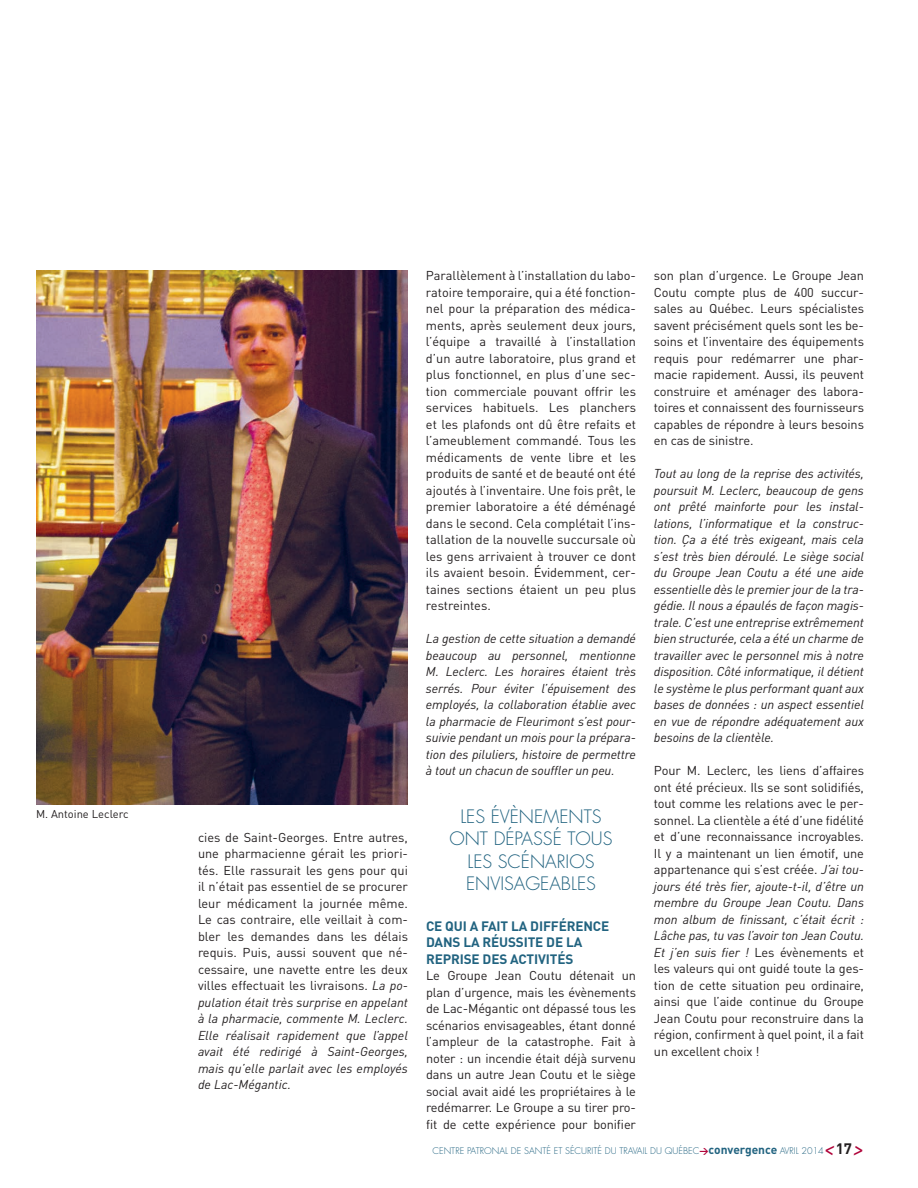
<style>
.page{position:relative;width:918px;height:1188px;background:#fff}
.page>*{position:absolute;margin:0;border:0;box-sizing:border-box;transform-origin:0 0}
.t1{font:italic 24px "DIN";color:#b0043a}
.t2{font:300 18px/22.5px "Futura";color:#216380;text-align:center}
.t3{font:700 13.5px/16.5px "DIN";letter-spacing:-.01em;color:#216380}
.t4{font:12.75px/16.5px "DIN";letter-spacing:-.01em;color:#231f20;text-align:justify}
.t5{font:italic 12.75px/16.5px "DIN";letter-spacing:-.01em;color:#231f20;text-align:justify}
.t6{font:11.25px "DIN";color:#231f20}
.t7{font:300 9px "Futura";color:#216380}
.s1{font-style:italic}
.s2{font-family:"DIN";font-weight:700;color:#b0043a}
.s3{font-family:"DIN";font-weight:700;font-size:12px}
.s4{font-weight:700;font-style:normal;font-size:15px;color:#231f20}
</style>
<div class="page">
<img style="left:36px;top:270px;width:372px;height:534px">
<p class="t6" style="left:36px;top:807px;width:94px">M. Antoine Leclerc</p>
<p class="t4" style="left:198px;top:829px;width:212px">cies de Saint-Georges. Entre autres, une pharmacienne gérait les priori&shy;tés. Elle rassurait les gens pour qui il n’était pas essentiel de se procurer leur médicament la journée même.<br>Le cas contraire, elle veillait à com&shy;bler les demandes dans les délais requis. Puis, aussi souvent que né&shy;cessaire, une navette entre les deux villes effectuait les livraisons. <span class="s1">La po&shy;pulation était très surprise en appelant à la pharmacie, commente M. Leclerc.<br>Elle réalisait rapidement que l’appel avait été redirigé à Saint-Georges, mais qu’elle parlait avec les employés de Lac-Mégantic.</span></p>
<p class="t4" style="left:426px;top:267px;width:212px">Parallèlement à l’installation du labo&shy;ratoire temporaire, qui a été fonction&shy;nel pour la préparation des médica&shy;ments, après seulement deux jours, l’équipe a travaillé à l’installation d’un autre laboratoire, plus grand et plus fonctionnel, en plus d’une sec&shy;tion commerciale pouvant offrir les services habituels. Les planchers et les plafonds ont dû être refaits et l’ameublement commandé. Tous les médicaments de vente libre et les produits de santé et de beauté ont été ajoutés à l’inventaire. Une fois prêt, le premier laboratoire a été déménagé dans le second. Cela complétait l’ins&shy;tallation de la nouvelle succursale où les gens arrivaient à trouver ce dont ils avaient besoin. Évidemment, cer&shy;taines sections étaient un peu plus restreintes.</p>
<p class="t5" style="left:426px;top:630px;width:212px">La gestion de cette situation a demandé beaucoup au personnel, mentionne M. Leclerc. Les horaires étaient très serrés. Pour éviter l’épuisement des employés, la collaboration établie avec la pharmacie de Fleurimont s’est pour&shy;suivie pendant un mois pour la prépara&shy;tion des piluliers, histoire de permettre à tout un chacun de souffler un peu.</p>
<h2 class="t2" style="left:449px;top:805px;width:165px">LES ÉVÈNEMENTS<br>ONT DÉPASSÉ TOUS<br>LES SCÉNARIOS<br>ENVISAGEABLES</h2>
<p class="t3" style="left:426px;top:917px;width:185px">CE QUI A FAIT LA DIFFÉRENCE<br>DANS LA RÉUSSITE DE LA<br>REPRISE DES ACTIVITÉS</p>
<p class="t4" style="left:426px;top:967px;width:212px">Le Groupe Jean Coutu détenait un plan d’urgence, mais les évènements de Lac-Mégantic ont dépassé tous les scénarios envisageables, étant donné l’ampleur de la catastrophe. Fait à noter : un incendie était déjà survenu dans un autre Jean Coutu et le siège social avait aidé les propriétaires à le redémarrer. Le Groupe a su tirer pro&shy;fit de cette expérience pour bonifier</p>
<p class="t4" style="left:654px;top:267px;width:212px">son plan d’urgence. Le Groupe Jean Coutu compte plus de 400 succur&shy;sales au Québec. Leurs spécialistes savent précisément quels sont les be&shy;soins et l’inventaire des équipements requis pour redémarrer une phar&shy;macie rapidement. Aussi, ils peuvent construire et aménager des labora&shy;toires et connaissent des fournisseurs capables de répondre à leurs besoins en cas de sinistre.</p>
<p class="t5" style="left:654px;top:465px;width:212px">Tout au long de la reprise des activités, poursuit M. Leclerc, beaucoup de gens ont prêté mainforte pour les instal&shy;lations, l’informatique et la construc&shy;tion. Ça a été très exigeant, mais cela s’est très bien déroulé. Le siège social du Groupe Jean Coutu a été une aide essentielle dès le premier jour de la tra&shy;gédie. Il nous a épaulés de façon magis&shy;trale. C’est une entreprise extrêmement bien structurée, cela a été un charme de travailler avec le personnel mis à notre disposition. Côté informatique, il détient le système le plus performant quant aux bases de données : un aspect essentiel en vue de répondre adéquatement aux besoins de la clientèle.</p>
<p class="t4" style="left:654px;top:762px;width:212px">Pour M. Leclerc, les liens d’affaires ont été précieux. Ils se sont solidifiés, tout comme les relations avec le per&shy;sonnel. La clientèle a été d’une fidélité et d’une reconnaissance incroyables.<br>Il y a maintenant un lien émotif, une appartenance qui s’est créée. <span class="s1">J’ai tou&shy;jours été très fier, ajoute-t-il, d’être un membre du Groupe Jean Coutu. Dans mon album de finissant, c’était écrit :<br>Lâche pas, tu vas l’avoir ton Jean Coutu.<br>Et j’en suis fier !</span> Les évènements et les valeurs qui ont guidé toute la ges&shy;tion de cette situation peu ordinaire, ainsi que l’aide continue du Groupe Jean Coutu pour reconstruire dans la région, confirment à quel point, il a fait un excellent choix !</p>
<p class="t7" style="left:433px;top:1144px;width:393px">CENTRE PATRONAL DE SANTÉ ET SÉCURITÉ DU TRAVAIL DU QUÉBEC<span class="s2">&gt;</span><span class="s3">CONVERGENCE</span> AVRIL 2014</p>
<h1 class="t1" style="left:824px;top:1133px;width:42px">&lt;<span class="s4">17</span>&gt;</h1>
</div>
